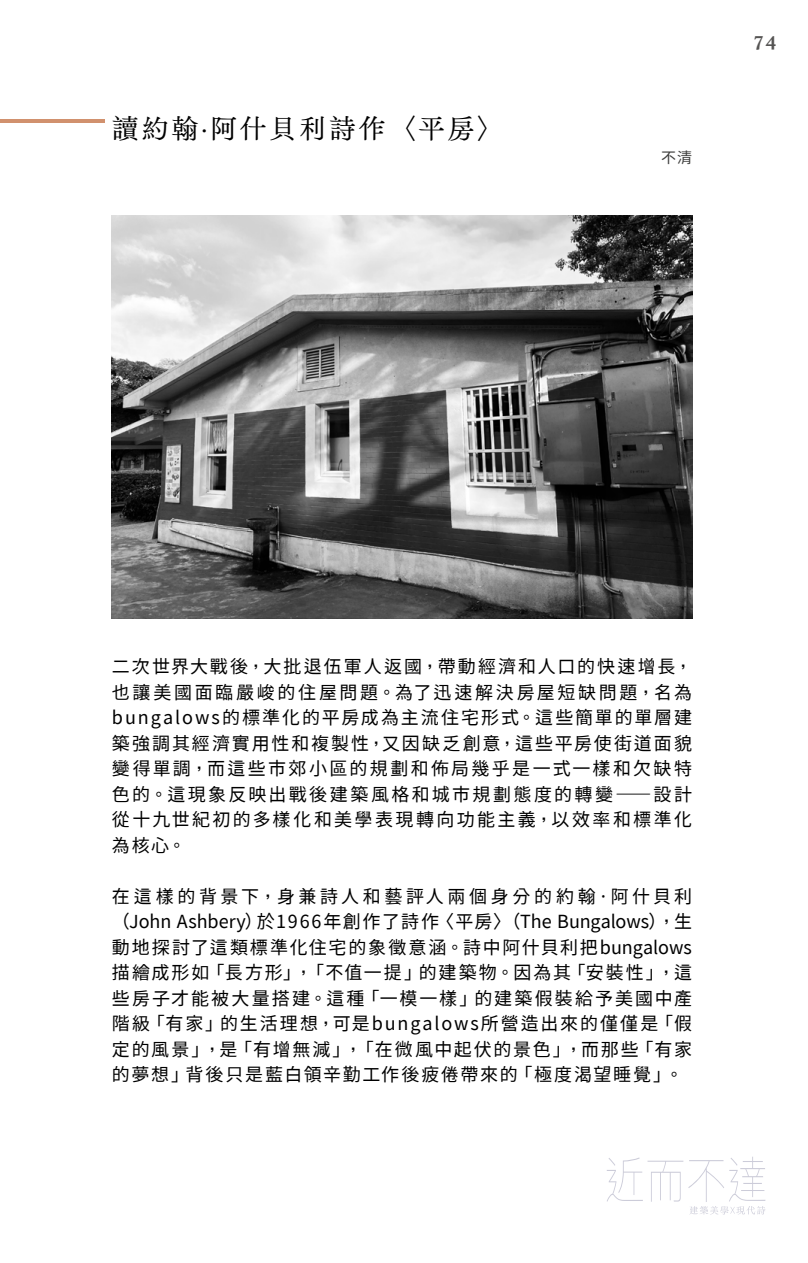
<style>
.page{position:relative;width:808px;height:1263px;background:#fff}
.page>*{position:absolute;margin:0;border:0;box-sizing:border-box;transform-origin:0 0}
.t1{font:27px "Ku Mincho";letter-spacing:.1em;color:#000}
.t2{font:700 21px "Athelas";color:#555453}
.t3{font:18px/25.5px "Taipei Sans TC Beta";letter-spacing:.115em;color:#000;text-align:justify}
.t4{font:15px "Noto Sans Hant";color:#3c3c3b}
</style>
<div class="page">
<svg style="left:607px;top:1157px;width:158px;height:57px"></svg>
<hr style="left:0;top:119px;width:105px;height:3px;background:#d1916e">
<img style="left:112px;top:215px;width:580px;height:403px">
<h1 class="t1" style="left:112px;top:108px;width:394px">讀約翰·阿什貝利詩作〈平房〉</h1>
<p class="t4" style="left:661px;top:149px;width:32px">不清</p>
<p class="t2" style="left:754px;top:22px;width:24px">74</p>
<p class="t3" style="left:112px;top:654px;width:581px">二次世界大戰後，大批退伍軍人返國，帶動經濟和人口的快速增長，也讓美國面臨嚴峻的住屋問題。為了迅速解決房屋短缺問題，名為bungalows的標準化的平房成為主流住宅形式。這些簡單的單層建築強調其經濟實用性和複製性，又因缺乏創意，這些平房使街道面貌變得單調，而這些市郊小區的規劃和佈局幾乎是一式一樣和欠缺特色的。這現象反映出戰後建築風格和城市規劃態度的轉變——設計從十九世紀初的多樣化和美學表現轉向功能主義，以效率和標準化為核心。</p>
<p class="t3" style="left:112px;top:884px;width:581px">在這樣的背景下，身兼詩人和藝評人兩個身分的約翰·阿什貝利（John Ashbery）於1966年創作了詩作〈平房〉（The Bungalows），生動地探討了這類標準化住宅的象徵意涵。詩中阿什貝利把bungalows描繪成形如「長方形」，「不值一提」的建築物。因為其「安裝性」，這些房子才能被大量搭建。這種「一模一樣」的建築假裝給予美國中產階級「有家」的生活理想，可是bungalows所營造出來的僅僅是「假定的風景」，是「有增無減」，「在微風中起伏的景色」，而那些「有家的夢想」背後只是藍白領辛勤工作後疲倦帶來的「極度渴望睡覺」。</p>
</div>
